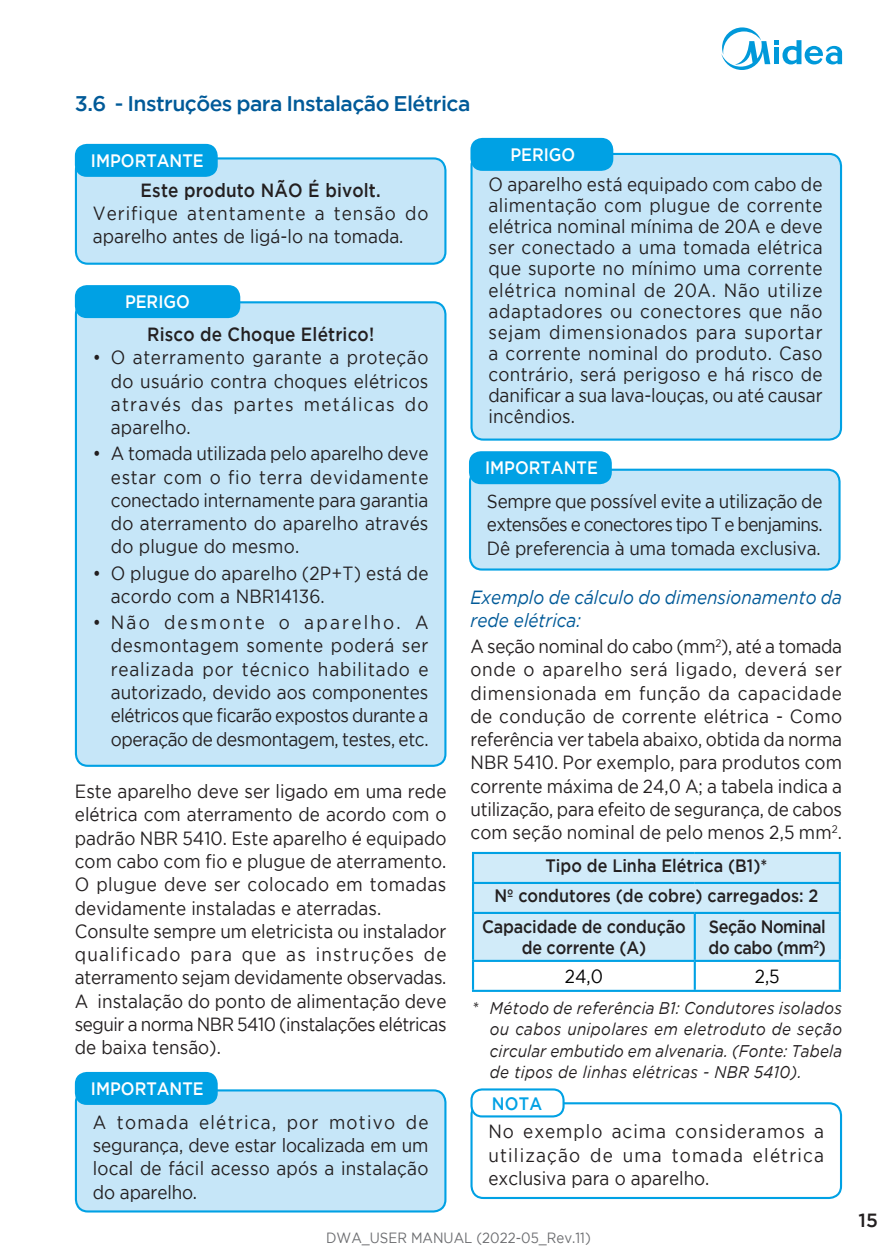
<style>
.page{position:relative;width:893px;height:1259px;background:#fff}
.page>*{position:absolute;margin:0;border:0;box-sizing:border-box;transform-origin:0 0}
.t1{font:500 21px "Gotham";letter-spacing:-.025em;color:#015a98}
.t2{font:18.9px/23.4px "Gotham";color:#231f20;text-align:justify;scale:.9 1}
.t3{font:18.9px/23.4px "Gotham";letter-spacing:.06em;color:#231f20;scale:.9 1}
.t4{font:italic 18.9px/23.4px "Gotham";color:#015a98;scale:.9 1}
.t5{font:500 18.9px "Gotham";letter-spacing:.01em;color:#231f20;scale:.9 1}
.t6{font:18.9px "Gotham";color:#000;scale:.9 1}
.t7{font:500 18.9px "Gotham";letter-spacing:.01em;color:#231f20}
.t8{font:500 18px "Gotham";letter-spacing:-.005em;color:#231f20;scale:.9 1}
.t9{font:500 18px "Gotham";color:#fff;scale:.9 1}
.t10{font:500 18px/21px "Gotham";letter-spacing:-.025em;color:#231f20;scale:.9 1}
.t11{font:500 18px "Gotham";color:#00a1e4;scale:.9 1}
.t12{font:italic 16.8px/21px "Gotham";letter-spacing:.02em;color:#231f20;text-align:justify;scale:.9 1}
.t13{font:14.7px "Gotham";color:#6c6d70;scale:.9 1}
</style>
<div class="page">
<svg style="left:721px;top:27px;width:121px;height:43px"></svg>
<div style="left:76px;top:302px;width:369px;height:464px;background:#c6e6f8;border-radius:12px"></div>
<div style="left:75px;top:301px;width:371px;height:466px;border:2px solid #00a1e4;border-radius:12px"></div>
<div style="left:76px;top:1090px;width:369px;height:121px;background:#c6e6f8;border-radius:12px"></div>
<div style="left:75px;top:1089px;width:371px;height:123px;border:2px solid #00a1e4;border-radius:12px"></div>
<div style="left:470px;top:470px;width:369px;height:99px;background:#c6e6f8;border-radius:12px"></div>
<div style="left:469px;top:469px;width:372px;height:101px;border:2px solid #00a1e4;border-radius:12px"></div>
<div style="left:471px;top:154px;width:370px;height:285px;background:#c6e6f8;border-radius:12px"></div>
<div style="left:470px;top:153px;width:372px;height:288px;border:2px solid #00a1e4;border-radius:12px"></div>
<div style="left:76px;top:158px;width:369px;height:106px;background:#c6e6f8;border-radius:12px"></div>
<div style="left:75px;top:157px;width:371px;height:108px;border:2px solid #00a1e4;border-radius:12px"></div>
<div style="left:474px;top:854px;width:365px;height:106px;background:#d1ebf9"></div>
<hr style="left:839px;top:854px;width:2px;height:28px;background:#00a1e4">
<hr style="left:839px;top:884px;width:2px;height:28px;background:#00a1e4">
<hr style="left:472px;top:852px;width:223px;height:2px;background:#00a1e4">
<hr style="left:472px;top:854px;width:2px;height:28px;background:#00a1e4">
<hr style="left:695px;top:852px;width:146px;height:2px;background:#00a1e4">
<hr style="left:472px;top:882px;width:223px;height:2px;background:#00a1e4">
<hr style="left:472px;top:884px;width:2px;height:28px;background:#00a1e4">
<hr style="left:695px;top:882px;width:146px;height:2px;background:#00a1e4">
<hr style="left:472px;top:912px;width:223px;height:2px;background:#00a1e4">
<hr style="left:472px;top:914px;width:2px;height:46px;background:#00a1e4">
<hr style="left:695px;top:912px;width:146px;height:2px;background:#00a1e4">
<hr style="left:694px;top:914px;width:2px;height:46px;background:#00a1e4">
<hr style="left:839px;top:914px;width:2px;height:46px;background:#00a1e4">
<hr style="left:472px;top:960px;width:223px;height:2px;background:#00a1e4">
<hr style="left:472px;top:962px;width:2px;height:27px;background:#00a1e4">
<hr style="left:695px;top:960px;width:146px;height:2px;background:#00a1e4">
<hr style="left:694px;top:962px;width:2px;height:27px;background:#00a1e4">
<hr style="left:839px;top:962px;width:2px;height:27px;background:#00a1e4">
<hr style="left:472px;top:989px;width:369px;height:3px;background:#00a1e4">
<div style="left:470px;top:1102px;width:372px;height:97px;border:2px solid #00a1e4;border-radius:12px"></div>
<div style="left:471px;top:1089px;width:93px;height:27px;background:#fff;border-radius:11px"></div>
<div style="left:470px;top:1088px;width:95px;height:29px;border:2px solid #00a1e4;border-radius:11px"></div>
<div style="left:75px;top:144px;width:143px;height:33px;background:#00a1e4;border-radius:12px"></div>
<div style="left:75px;top:1072px;width:143px;height:33px;background:#00a1e4;border-radius:12px"></div>
<div style="left:469px;top:451px;width:143px;height:33px;background:#00a1e4;border-radius:12px"></div>
<div style="left:470px;top:138px;width:143px;height:33px;background:#00a1e4;border-radius:12px"></div>
<div style="left:75px;top:285px;width:165px;height:33px;background:#00a1e4;border-radius:12px"></div>
<p class="t1" style="left:75px;top:96px;width:397px">3.6 - Instruções para Instalação Elétrica</p>
<p class="t9" style="left:91px;top:154px;width:127px">IMPORTANTE</p>
<p class="t9" style="left:510px;top:148px;width:74px">PERIGO</p>
<p class="t5" style="left:141px;top:183px;width:268px">Este produto NÃO É bivolt.</p>
<p class="t3" style="left:93px;top:203px;width:374px">Verifique atentamente a tensão do aparelho antes de ligá-lo na tomada.</p>
<p class="t9" style="left:125px;top:295px;width:74px">PERIGO</p>
<p class="t5" style="left:147px;top:327px;width:254px">Risco de Choque Elétrico!</p>
<p class="t2" style="left:111px;top:347px;width:354px;text-indent:-18px">• O aterramento garante a proteção do usuário contra choques elétricos através das partes metálicas do aparelho.</p>
<p class="t2" style="left:111px;top:443px;width:354px;text-indent:-18px">• A tomada utilizada pelo aparelho deve estar com o fio terra devidamente conectado internamente para garantia do aterramento do aparelho através do plugue do mesmo.</p>
<p class="t2" style="left:111px;top:562px;width:354px;text-indent:-18px">• O plugue do aparelho (2P+T) está de acordo com a NBR14136.</p>
<p class="t2" style="left:111px;top:612px;width:354px;text-indent:-18px">• Não desmonte o aparelho. A desmontagem somente poderá ser realizada por técnico habilitado e autorizado, devido aos componentes elétricos que ficarão expostos durante a operação de desmontagem, testes, etc.</p>
<p class="t2" style="left:75px;top:781px;width:414px;text-align:left">Este aparelho deve ser ligado em uma rede elétrica com aterramento de acordo com o padrão NBR 5410. Este aparelho é equipado com cabo com fio e plugue de aterramento.<br>O plugue deve ser colocado em tomadas devidamente instaladas e aterradas.<br>Consulte sempre um eletricista ou instalador qualificado para que as instruções de aterramento sejam devidamente observadas.<br>A instalação do ponto de alimentação deve seguir a norma NBR 5410 (instalações elétricas de baixa tensão).</p>
<p class="t9" style="left:91px;top:1081px;width:127px">IMPORTANTE</p>
<p class="t2" style="left:93px;top:1111px;width:374px">A tomada elétrica, por motivo de segurança, deve estar localizada em um local de fácil acesso após a instalação do aparelho.</p>
<p class="t2" style="left:488px;top:175px;width:373px;line-height:21px">O aparelho está equipado com cabo de alimentação com plugue de corrente elétrica nominal mínima de 20A e deve ser conectado a uma tomada elétrica que suporte no mínimo uma corrente elétrica nominal de 20A. Não utilize adaptadores ou conectores que não sejam dimensionados para suportar a corrente nominal do produto. Caso contrário, será perigoso e há risco de danificar a sua lava-louças, ou até causar incêndios.</p>
<p class="t9" style="left:485px;top:461px;width:127px">IMPORTANTE</p>
<p class="t2" style="left:487px;top:491px;width:374px">Sempre que possível evite a utilização de extensões e conectores tipo T e benjamins.<br>Dê preferencia à uma tomada exclusiva.</p>
<p class="t4" style="left:470px;top:587px;width:414px">Exemplo de cálculo do dimensionamento da rede elétrica:</p>
<p class="t2" style="left:470px;top:636px;width:414px">A seção nominal do cabo (mm<sup>2</sup>), até a tomada onde o aparelho será ligado, deverá ser dimensionada em função da capacidade de condução de corrente elétrica - Como referência ver tabela abaixo, obtida da norma NBR 5410. Por exemplo, para produtos com corrente máxima de 24,0 A; a tabela indica a utilização, para efeito de segurança, de cabos com seção nominal de pelo menos 2,5 mm<sup>2</sup>.</p>
<p class="t8" style="left:545px;top:859px;width:248px">Tipo de Linha Elétrica (B1)*</p>
<p class="t8" style="left:494px;top:889px;width:362px">Nº condutores (de cobre) carregados: 2</p>
<p class="t8" style="left:482px;top:919px;width:228px">Capacidade de condução</p>
<p class="t8" style="left:522px;top:941px;width:140px">de corrente (A)</p>
<p class="t10" style="left:709px;top:917px;width:132px">Seção Nominal do cabo (mm<sup>2</sup>)</p>
<p class="t6" style="left:565px;top:969px;width:44px">24,0</p>
<p class="t6" style="left:755px;top:969px;width:29px">2,5</p>
<p class="t12" style="left:490px;top:999px;width:393px;text-indent:-18px">* Método de referência B1: Condutores isolados ou cabos unipolares em eletroduto de seção circular embutido em alvenaria. (Fonte: Tabela de tipos de linhas elétricas - NBR 5410).</p>
<p class="t11" style="left:492px;top:1096px;width:58px">NOTA</p>
<p class="t2" style="left:488px;top:1121px;width:374px">No exemplo acima consideramos a utilização de uma tomada elétrica exclusiva para o aparelho.</p>
<p class="t13" style="left:326px;top:1232px;width:296px">DWA_USER MANUAL (2022-05_Rev.11)</p>
<p class="t7" style="left:858px;top:1213px;width:21px">15</p>
</div>
